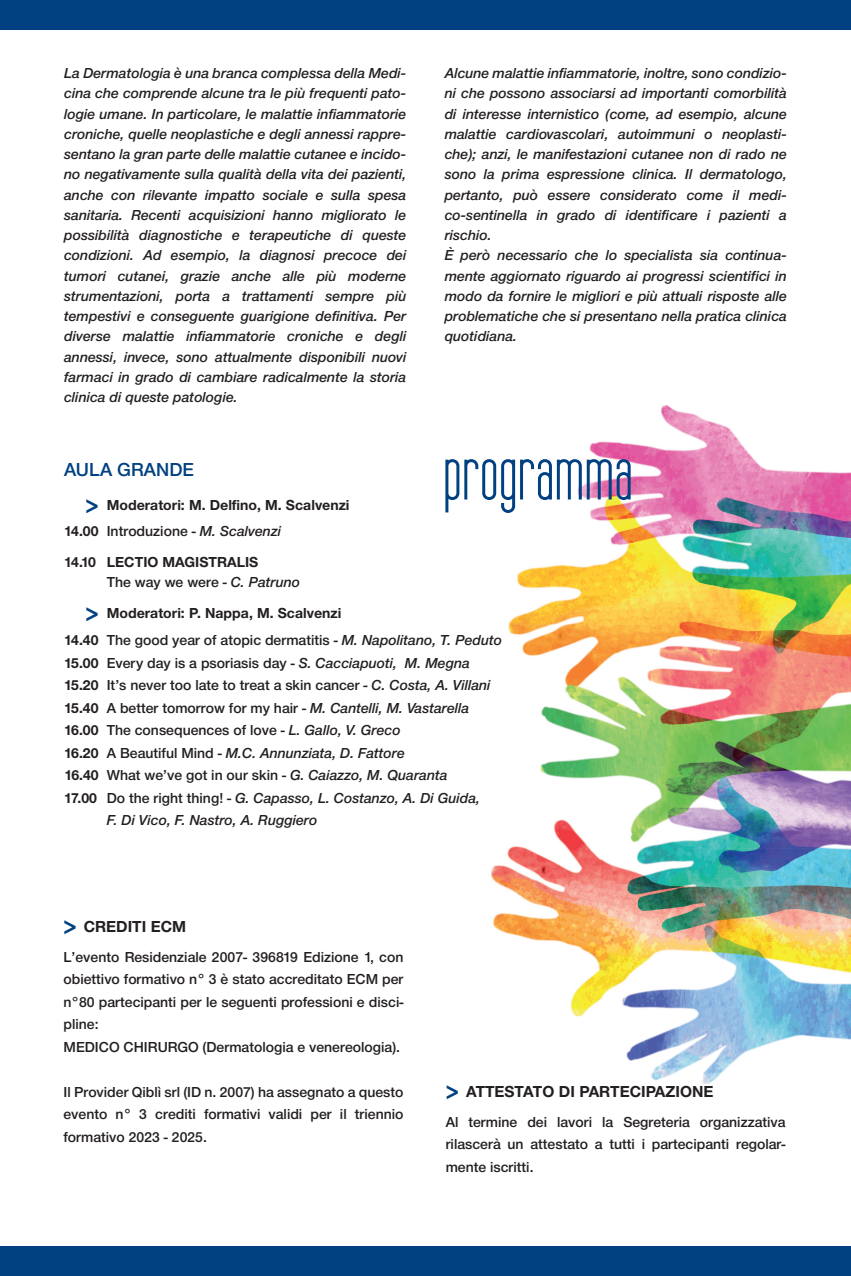
<style>
.page{position:relative;width:851px;height:1276px;background:#fff}
.page>*{position:absolute;margin:0;border:0;box-sizing:border-box;transform-origin:0 0}
.t1{font:72.75px "Vertigo Plus FLF";color:#014081}
.t2{font:19.5px "NH65";color:#014081}
.t3{font:16.5px "NH75";color:#231f20}
.t4{font:15px/20.2px "NH66";color:#231f20}
.t5{font:15px/22.5px "NH65";color:#231f20}
.t6{font:15px "NH75";color:#231f20}
.s1{font-size:25.5px;color:#014081}
.s2{font-family:"NH75"}
.s3{font-family:"NH66"}
.s4{font-family:"NH65"}
</style>
<div class="page">
<div style="left:0;top:0;width:850px;height:30px;background:#014081"></div>
<div style="left:0;top:1246px;width:850px;height:30px;background:#014081"></div>
<img style="left:491px;top:406px;width:359px;height:677px">
<p class="t4" style="left:64px;top:64px;width:344px;text-align:justify">La Dermatologia è una branca complessa della Medi&shy;cina che comprende alcune tra le più frequenti pato&shy;logie umane. In particolare, le malattie infiammatorie croniche, quelle neoplastiche e degli annessi rappre&shy;sentano la gran parte delle malattie cutanee e incido&shy;no negativamente sulla qualità della vita dei pazienti, anche con rilevante impatto sociale e sulla spesa sanitaria. Recenti acquisizioni hanno migliorato le possibilità diagnostiche e terapeutiche di queste condizioni. Ad esempio, la diagnosi precoce dei tumori cutanei, grazie anche alle più moderne strumentazioni, porta a trattamenti sempre più tempestivi e conseguente guarigione definitiva. Per diverse malattie infiammatorie croniche e degli annessi, invece, sono attualmente disponibili nuovi farmaci in grado di cambiare radicalmente la storia clinica di queste patologie.</p>
<p class="t4" style="left:444px;top:64px;width:344px">Alcune malattie infiammatorie, inoltre, sono condizio&shy;ni che possono associarsi ad importanti comorbilità di interesse internistico (come, ad esempio, alcune malattie cardiovascolari, autoimmuni o neoplasti&shy;che); anzi, le manifestazioni cutanee non di rado ne sono la prima espressione clinica. Il dermatologo, pertanto, può essere considerato come il medi&shy;co-sentinella in grado di identificare i pazienti a rischio.<br>È però necessario che lo specialista sia continua&shy;mente aggiornato riguardo ai progressi scientifici in modo da fornire le migliori e più attuali risposte alle problematiche che si presentano nella pratica clinica quotidiana.</p>
<h1 class="t1" style="left:443px;top:429px;width:192px">programma</h1>
<h2 class="t2" style="left:64px;top:463px;width:131px">AULA GRANDE</h2>
<p class="t6" style="left:85px;top:500px;width:265px"><span class="s1">&gt;</span> Moderatori: M. Delfino, M. Scalvenzi</p>
<p class="t5" style="left:64px;top:521px;width:218px"><span class="s2">14.00</span> Introduzione - <span class="s3">M. Scalvenzi</span></p>
<p class="t6" style="left:64px;top:557px;width:196px">14.10 LECTIO MAGISTRALIS</p>
<p class="t5" style="left:107px;top:572px;width:195px">The way we were - <span class="s3">C. Patruno</span></p>
<p class="t6" style="left:85px;top:608px;width:257px"><span class="s1">&gt;</span> Moderatori: P. Nappa, M. Scalvenzi</p>
<p class="t5" style="left:64px;top:630px;width:439px"><span class="s2">14.40</span> The good year of atopic dermatitis - <span class="s3">M. Napolitano, T. Peduto </span><span class="s2">15.00</span> Every day is a psoriasis day - <span class="s3">S. Cacciapuoti, M. Megna </span><span class="s2">15.20</span> It’s never too late to treat a skin cancer - <span class="s3">C. Costa, A. Villani </span><span class="s2">15.40</span> A better tomorrow for my hair - <span class="s3">M. Cantelli, M. Vastarella </span><span class="s2">16.00</span> The consequences of love - <span class="s3">L. Gallo, V. Greco</span></p>
<p class="t4" style="left:64px;top:744px;width:342px"><span class="s2">16.20</span> <span class="s4">A Beautiful Mind -</span> M.C. Annunziata, D. Fattore</p>
<p class="t5" style="left:64px;top:765px;width:385px"><span class="s2">16.40</span> What we’ve got in our skin - <span class="s3">G. Caiazzo, M. Quaranta</span></p>
<p class="t4" style="left:107px;top:788px;width:375px;line-height:22.5px;text-indent:-43px"><span class="s2">17.00</span> <span class="s4">Do the right thing! -</span> G. Capasso, L. Costanzo, A. Di Guida,<br>F. Di Vico, F. Nastro, A. Ruggiero</p>
<p class="t3" style="left:63px;top:920px;width:124px"><span class="s1">&gt;</span> CREDITI ECM</p>
<p class="t5" style="left:63px;top:947px;width:341px">L’evento Residenziale 2007- 396819 Edizione 1, con obiettivo formativo n° 3 è stato accreditato ECM per n°80 partecipanti per le seguenti professioni e disci&shy;pline:<br>MEDICO CHIRURGO (Dermatologia e venereologia).</p>
<p class="t5" style="left:63px;top:1082px;width:341px;text-align:justify">Il Provider Qiblì srl (ID n. 2007) ha assegnato a questo evento n° 3 crediti formativi validi per il triennio formativo 2023 - 2025.</p>
<p class="t3" style="left:445px;top:1085px;width:269px"><span class="s1">&gt;</span> ATTESTATO DI PARTECIPAZIONE</p>
<p class="t5" style="left:445px;top:1112px;width:341px;text-align:justify">Al termine dei lavori la Segreteria organizzativa rilascerà un attestato a tutti i partecipanti regolar&shy;mente iscritti.</p>
</div>
